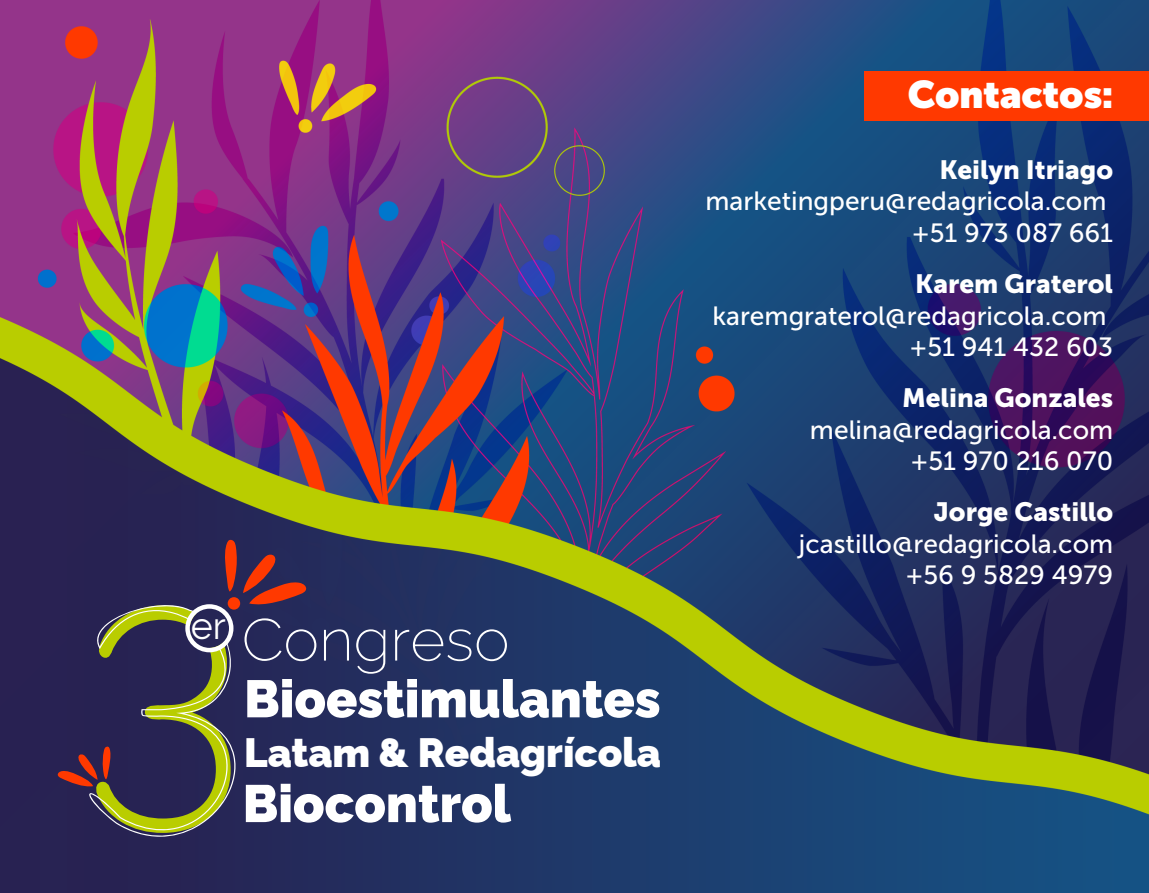
<style>
.page{position:relative;width:1149px;height:893px;background:#fff}
.page>*{position:absolute;margin:0;border:0;box-sizing:border-box;transform-origin:0 0}
.t1{font:200 59.1px "Raleway";color:#fff}
.t2{font:900 52.5px "Raleway";color:#fff}
.t3{font:900 40.95px "Raleway";color:#fff}
.t4{font:900 38.55px "Museo Sans Display";color:#fff}
.t5{font:38.25px "Raleway";color:#fff}
.t6{font:26.25px/31.7px "Museo Sans 500";color:#fff;text-align:right}
.t7{font:26.25px "Museo Sans 900";color:#fff}
</style>
<div class="page">
<img style="left:0;top:0;width:1148px;height:893px">
<svg style="left:58px;top:539px;width:248px;height:301px"></svg>
<div style="left:185px;top:604px;width:48px;height:48px;border:4px solid #fff;border-radius:50%"></div>
<div style="left:864px;top:71px;width:284px;height:49px;background:#ff3900"></div>
<h3 class="t5" style="left:191px;top:603px;width:37px">er</h3>
<h1 class="t1" style="left:242px;top:592px;width:269px">Congreso</h1>
<h2 class="t2" style="left:244px;top:657px;width:418px">Bioestimulantes</h2>
<h3 class="t3" style="left:244px;top:720px;width:418px">Latam &amp; Redagrícola</h3>
<h2 class="t2" style="left:242px;top:762px;width:270px">Biocontrol</h2>
<h3 class="t4" style="left:907px;top:72px;width:207px">Contactos:</h3>
<p class="t7" style="left:939px;top:155px;width:175px">Keilyn Itriago</p>
<p class="t6" style="left:705px;top:186px;width:409px">marketingperu@redagricola.com +51 973 087 661</p>
<p class="t7" style="left:914px;top:269px;width:199px">Karem Graterol</p>
<p class="t6" style="left:712px;top:300px;width:402px">karemgraterol@redagricola.com +51 941 432 603</p>
<p class="t7" style="left:901px;top:383px;width:212px">Melina Gonzales</p>
<p class="t6" style="left:809px;top:414px;width:304px">melina@redagricola.com +51 970 216 070</p>
<p class="t7" style="left:933px;top:497px;width:181px">Jorge Castillo</p>
<p class="t6" style="left:798px;top:528px;width:315px">jcastillo@redagricola.com +56 9 5829 4979</p>
</div>
